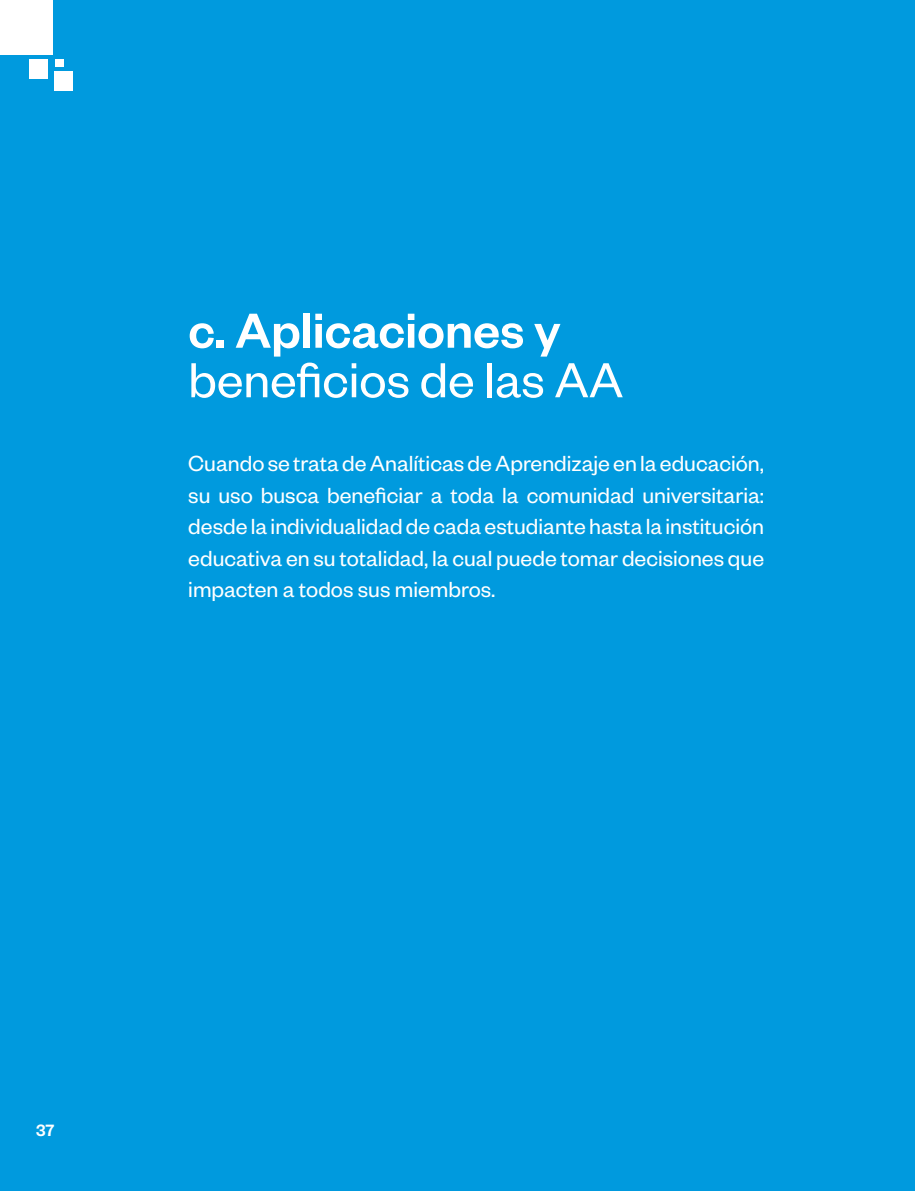
<style>
.page{position:relative;width:915px;height:1191px;background:#fff}
.page>*{position:absolute;margin:0;border:0;box-sizing:border-box;transform-origin:0 0}
.t1{font:54px "Founders Grotesk";color:#fff}
.t2{font:500 54px "Founders Grotesk";color:#fff}
.t3{font:24px/31.5px "Founders Grotesk";color:#fff;text-align:justify}
.t4{font:500 18px "Founders Grotesk";color:#fff}
</style>
<div class="page">
<div style="left:0;top:0;width:914px;height:1191px;background:#009ade"></div>
<div style="left:0;top:0;width:52px;height:54px;background:#fff"></div>
<div style="left:29px;top:59px;width:19px;height:19px;background:#fff"></div>
<div style="left:55px;top:59px;width:8px;height:8px;background:#fff"></div>
<div style="left:54px;top:71px;width:18px;height:19px;background:#fff"></div>
<h1 class="t2" style="left:188px;top:297px;width:374px">c. Aplicaciones y</h1>
<h1 class="t1" style="left:188px;top:347px;width:436px">beneficios de las AA</h1>
<p class="t3" style="left:188px;top:447px;width:577px">Cuando se trata de Analíticas de Aprendizaje en la educación, su uso busca beneficiar a toda la comunidad universitaria: desde la individualidad de cada estudiante hasta la institución educativa en su totalidad, la cual puede tomar decisiones que impacten a todos sus miembros.</p>
<p class="t4" style="left:36px;top:1119px;width:20px">37</p>
</div>
